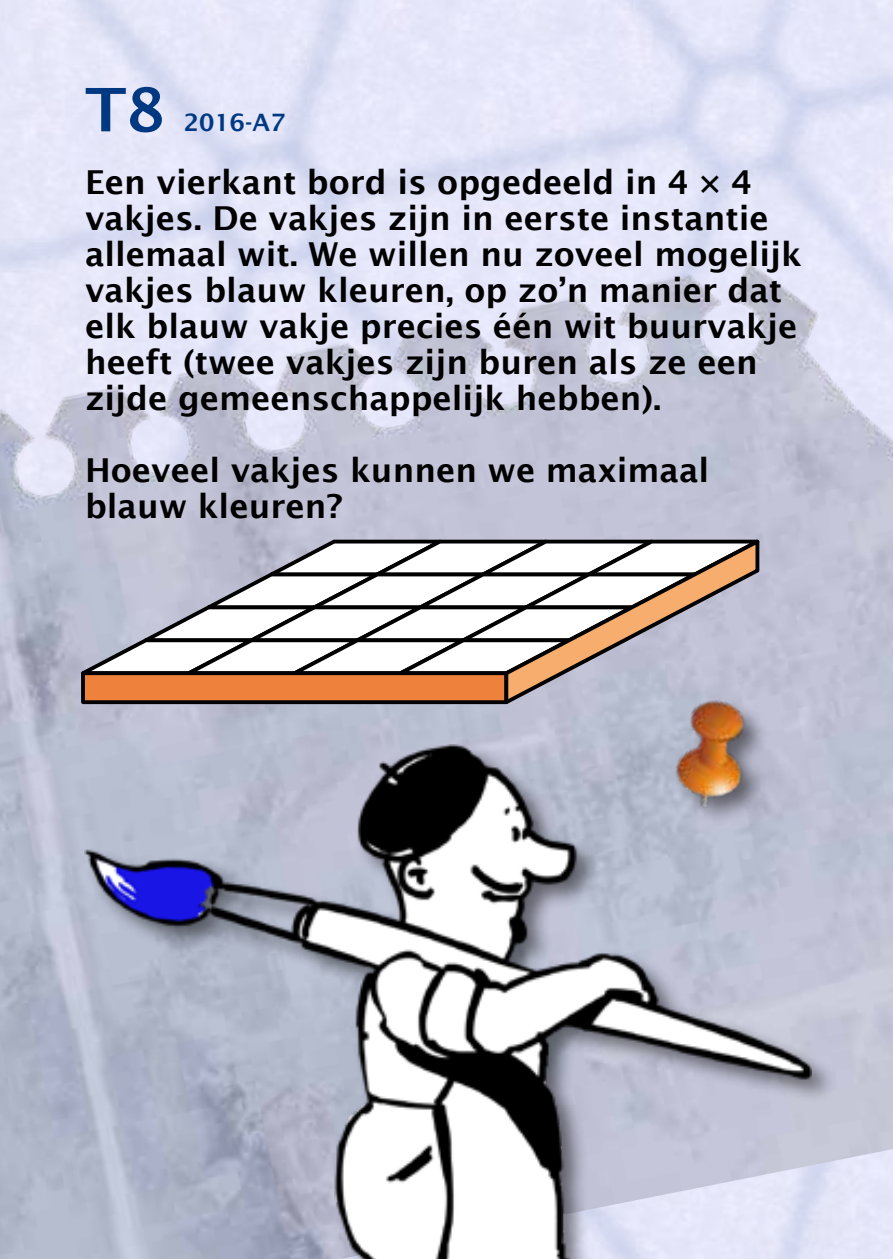
<style>
.page{position:relative;width:893px;height:1259px;background:#fff}
.page>*{position:absolute;margin:0;border:0;box-sizing:border-box;transform-origin:0 0}
.t1{font:600 60px "Lucida Sans";color:#003882}
.t2{font:600 33px/36px "Lucida Sans";color:#000}
.t3{font:600 24px "Lucida Sans";color:#003882}
</style>
<div class="page">
<img style="left:0;top:231px;width:893px;height:1028px">
<svg style="left:79px;top:536px;width:694px;height:172px"></svg>
<div style="left:83px;top:741px;width:755px;height:518px;background:#000;opacity:.5"></div>
<img style="left:84px;top:744px;width:728px;height:515px">
<img style="left:617px;top:666px;width:179px;height:180px">
<h1 class="t1" style="left:85px;top:76px;width:81px">T8</h1>
<p class="t3" style="left:184px;top:109px;width:103px">2016-A7</p>
<p class="t2" style="left:85px;top:164px;width:718px">Een vierkant bord is opgedeeld in 4 × 4 vakjes. De vakjes zijn in eerste instantie allemaal wit. We willen nu zoveel mogelijk vakjes blauw kleuren, op zo’n manier dat elk blauw vakje precies één wit buurvakje heeft (twee vakjes zijn buren als ze een zijde gemeenschappelijk hebben).</p>
<p class="t2" style="left:85px;top:452px;width:626px">Hoeveel vakjes kunnen we maximaal blauw kleuren?</p>
</div>
